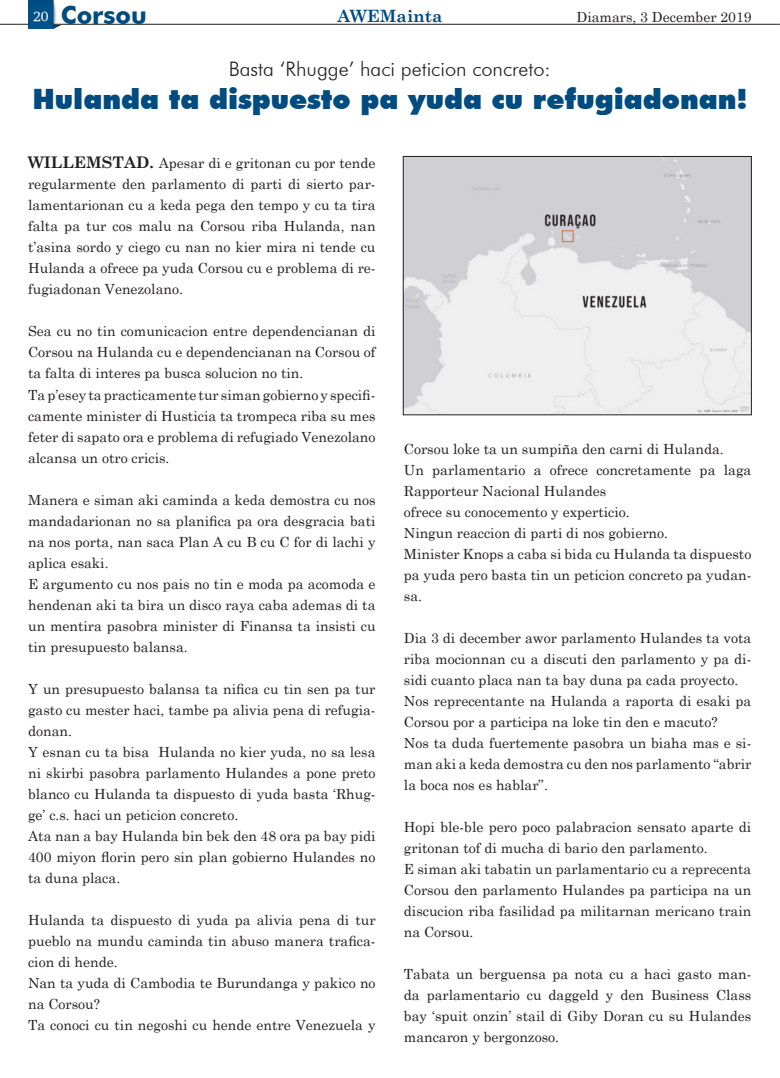
<style>
.page{position:relative;width:780px;height:1078px;background:#fff}
.page>*{position:absolute;margin:0;border:0;box-sizing:border-box;transform-origin:0 0}
.No_Spacing{font:900 28px "Futura BT";color:#004b80}
.Body_Text_14{font:700 25px "Futura BT";color:#004b80}
.No_Spacing-2{font:300 20px "Futura BT";color:#231f20}
.Body_Text_14-2{font:700 17px "Century Schoolbook";color:#004b80}
.Body_Text_14-3{font:14px/21px "Century Schoolbook";color:#231f20;text-align:justify}
.t1{font:14px "Charter ITCTT";color:#fff}
.s1{font-weight:700;font-size:16px}
</style>
<div class="page">
<img style="left:28px;top:0;width:33px;height:28px">
<svg style="left:0;top:24px;width:28px;height:1px"></svg>
<hr style="left:53px;top:24px;width:727px;height:1px;background:#231f20">
<img style="left:405px;top:158px;width:344px;height:255px">
<div style="left:403px;top:156px;width:348px;height:259px;border:1px solid #231f20"></div>
<p class="t1" style="left:33px;top:7px;width:17px">20</p>
<p class="Body_Text_14" style="left:61px;top:-1px;width:87px">Corsou</p>
<p class="Body_Text_14-2" style="left:337px;top:3px;width:107px">AWEMainta</p>
<p class="Body_Text_14-3" style="left:576px;top:5px;width:177px">Diamars, 3 December 2019</p>
<p class="No_Spacing-2" style="left:229px;top:56px;width:323px">Basta ‘Rhugge’ haci peticion concreto:</p>
<p class="No_Spacing" style="left:32px;top:82px;width:716px">Hulanda ta dispuesto pa yuda cu refugiadonan!</p>
<p class="Body_Text_14-3" style="left:28px;top:151px;width:349px"><span class="s1">WILLEMSTAD.</span> Apesar di e gritonan cu por tende regularmente den parlamento di parti di sierto par&shy;lamentarionan cu a keda pega den tempo y cu ta tira falta pa tur cos malu na Corsou riba Hulanda, nan t’asina sordo y ciego cu nan no kier mira ni tende cu Hulanda a ofrece pa yuda Corsou cu e problema di re&shy;fugiadonan Venezolano.</p>
<p class="Body_Text_14-3" style="left:28px;top:319px;width:349px">Sea cu no tin comunicacion entre dependencianan di Corsou na Hulanda cu e dependencianan na Corsou of ta falta di interes pa busca solucion no tin.</p>
<p class="Body_Text_14-3" style="left:28px;top:382px;width:349px">Ta p’esey ta practicamente tur siman gobierno y specifi&shy;camente minister di Husticia ta trompeca riba su mes feter di sapato ora e problema di refugiado Venezolano alcansa un otro cricis.</p>
<p class="Body_Text_14-3" style="left:28px;top:487px;width:349px">Manera e siman aki caminda a keda demostra cu nos mandadarionan no sa planifica pa ora desgracia bati na nos porta, nan saca Plan A cu B cu C for di lachi y aplica esaki.</p>
<p class="Body_Text_14-3" style="left:28px;top:571px;width:349px">E argumento cu nos pais no tin e moda pa acomoda e hendenan aki ta bira un disco raya caba ademas di ta un mentira pasobra minister di Finansa ta insisti cu tin presupuesto balansa.</p>
<p class="Body_Text_14-3" style="left:28px;top:676px;width:349px">Y un presupuesto balansa ta nifica cu tin sen pa tur gasto cu mester haci, tambe pa alivia pena di refugia&shy;donan.</p>
<p class="Body_Text_14-3" style="left:28px;top:739px;width:349px">Y esnan cu ta bisa Hulanda no kier yuda, no sa lesa ni skirbi pasobra parlamento Hulandes a pone preto blanco cu Hulanda ta dispuesto di yuda basta ‘Rhug&shy;ge’ c.s. haci un peticion concreto.</p>
<p class="Body_Text_14-3" style="left:28px;top:823px;width:349px">Ata nan a bay Hulanda bin bek den 48 ora pa bay pidi 400 miyon florin pero sin plan gobierno Hulandes no ta duna placa.</p>
<p class="Body_Text_14-3" style="left:28px;top:907px;width:349px">Hulanda ta dispuesto di yuda pa alivia pena di tur pueblo na mundu caminda tin abuso manera trafica&shy;cion di hende.</p>
<p class="Body_Text_14-3" style="left:28px;top:970px;width:349px">Nan ta yuda di Cambodia te Burundanga y pakico no na Corsou?</p>
<p class="Body_Text_14-3" style="left:28px;top:1012px;width:349px">Ta conoci cu tin negoshi cu hende entre Venezuela y</p>
<p class="Body_Text_14-3" style="left:404px;top:437px;width:321px">Corsou loke ta un sumpiña den carni di Hulanda.</p>
<p class="Body_Text_14-3" style="left:404px;top:458px;width:349px">Un parlamentario a ofrece concretamente pa laga<br>Rapporteur Nacional Hulandes</p>
<p class="Body_Text_14-3" style="left:404px;top:500px;width:227px">ofrece su conocemento y experticio.</p>
<p class="Body_Text_14-3" style="left:404px;top:521px;width:265px">Ningun reaccion di parti di nos gobierno.</p>
<p class="Body_Text_14-3" style="left:404px;top:542px;width:349px">Minister Knops a caba si bida cu Hulanda ta dispuesto pa yuda pero basta tin un peticion concreto pa yudan&shy;sa.</p>
<p class="Body_Text_14-3" style="left:404px;top:626px;width:349px">Dia 3 di december awor parlamento Hulandes ta vota riba mocionnan cu a discuti den parlamento y pa di&shy;sidi cuanto placa nan ta bay duna pa cada proyecto.</p>
<p class="Body_Text_14-3" style="left:404px;top:689px;width:349px">Nos reprecentante na Hulanda a raporta di esaki pa<br>Corsou por a participa na loke tin den e macuto?</p>
<p class="Body_Text_14-3" style="left:404px;top:731px;width:349px">Nos ta duda fuertemente pasobra un biaha mas e si&shy;man aki a keda demostra cu den nos parlamento “abrir la boca nos es hablar”.</p>
<p class="Body_Text_14-3" style="left:404px;top:815px;width:349px">Hopi ble-ble pero poco palabracion sensato aparte di gritonan tof di mucha di bario den parlamento.</p>
<p class="Body_Text_14-3" style="left:404px;top:857px;width:349px">E siman aki tabatin un parlamentario cu a reprecenta Corsou den parlamento Hulandes pa participa na un discucion riba fasilidad pa militarnan mericano train na Corsou.</p>
<p class="Body_Text_14-3" style="left:404px;top:962px;width:349px">Tabata un berguensa pa nota cu a haci gasto man&shy;da parlamentario cu daggeld y den Business Class bay ‘spuit onzin’ stail di Giby Doran cu su Hulandes mancaron y bergonzoso.</p>
</div>
